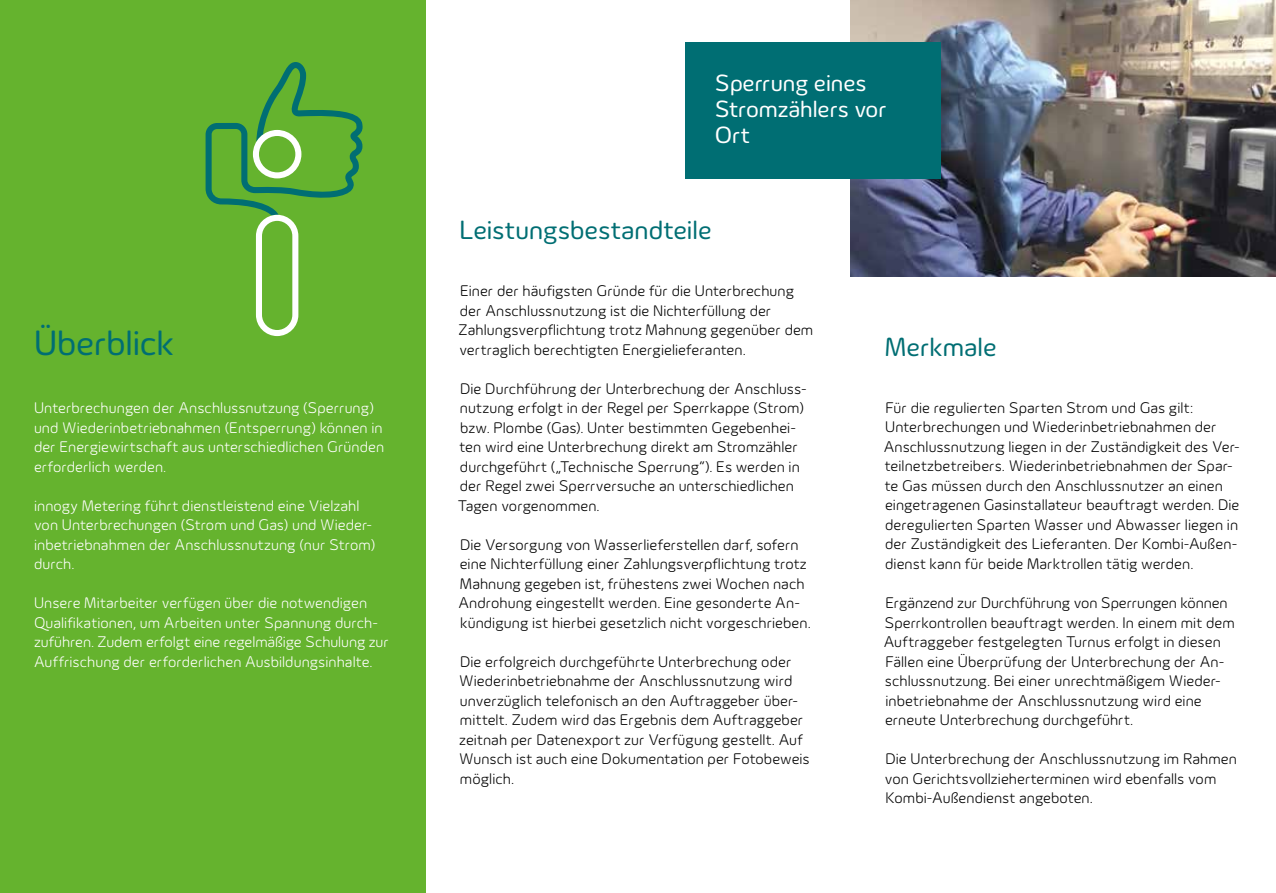
<style>
.page{position:relative;width:1276px;height:893px;background:#fff}
.page>*{position:absolute;margin:0;border:0;box-sizing:border-box;transform-origin:0 0}
.t1{font:36px "Innogy";letter-spacing:-.005em;color:#006e73}
.t2{font:27px "Innogy";color:#006e73}
.t3{font:24px/26.4px "Innogy";color:#fff}
.t4{font:300 15.75px/19.5px "Innogy";letter-spacing:.005em;color:#000}
.t5{font:300 15.75px/19.5px "Innogy";letter-spacing:.005em;color:#fff}
</style>
<div class="page">
<div style="left:0;top:0;width:425px;height:893px;background:#65b32e"></div>
<svg style="left:206px;top:62px;width:156px;height:274px"></svg>
<img style="left:850px;top:0;width:426px;height:277px">
<div style="left:685px;top:43px;width:255px;height:136px;background:#006e73"></div>
<h1 class="t1" style="left:34px;top:322px;width:142px">Überblick</h1>
<p class="t5" style="left:34px;top:398px;width:352px">Unterbrechungen der Anschlussnutzung (Sperrung) und Wiederinbetriebnahmen (Entsperrung) können in der Energiewirtschaft aus unterschiedlichen Gründen erforderlich werden.</p>
<p class="t5" style="left:34px;top:496px;width:343px">innogy Metering führt dienstleistend eine Vielzahl von Unterbrechungen (Strom und Gas) und Wieder&shy;inbetriebnahmen der Anschlussnutzung (nur Strom) durch.</p>
<p class="t5" style="left:34px;top:593px;width:356px">Unsere Mitarbeiter verfügen über die notwendigen Qualifikationen, um Arbeiten unter Spannung durch&shy;zuführen. Zudem erfolgt eine regelmäßige Schulung zur Auffrischung der erforderlichen Ausbildungsinhalte.</p>
<h3 class="t3" style="left:715px;top:69px;width:174px">Sperrung eines<br>Stromzählers vor<br>Ort</h3>
<h2 class="t2" style="left:459px;top:214px;width:254px">Leistungsbestandteile</h2>
<p class="t4" style="left:458px;top:281px;width:356px">Einer der häufigsten Gründe für die Unterbrechung der Anschlussnutzung ist die Nichterfüllung der Zahlungsverpflichtung trotz Mahnung gegenüber dem vertraglich berechtigten Energielieferanten.</p>
<p class="t4" style="left:458px;top:379px;width:350px">Die Durchführung der Unterbrechung der Anschluss&shy;nutzung erfolgt in der Regel per Sperrkappe (Strom) bzw. Plombe (Gas). Unter bestimmten Gegebenhei&shy;ten wird eine Unterbrechung direkt am Stromzähler durchgeführt („Technische Sperrung“). Es werden in der Regel zwei Sperrversuche an unterschiedlichen Tagen vorgenommen.</p>
<p class="t4" style="left:458px;top:535px;width:354px">Die Versorgung von Wasserlieferstellen darf, sofern eine Nichterfüllung einer Zahlungsverpflichtung trotz Mahnung gegeben ist, frühestens zwei Wochen nach Androhung eingestellt werden. Eine gesonderte An&shy;kündigung ist hierbei gesetzlich nicht vorgeschrieben.</p>
<p class="t4" style="left:459px;top:652px;width:352px">Die erfolgreich durchgeführte Unterbrechung oder Wiederinbetriebnahme der Anschlussnutzung wird unverzüglich telefonisch an den Auftraggeber über&shy;mittelt. Zudem wird das Ergebnis dem Auftraggeber zeitnah per Datenexport zur Verfügung gestellt. Auf Wunsch ist auch eine Dokumentation per Fotobeweis möglich.</p>
<h2 class="t2" style="left:884px;top:331px;width:114px">Merkmale</h2>
<p class="t4" style="left:883px;top:398px;width:357px">Für die regulierten Sparten Strom und Gas gilt:<br>Unterbrechungen und Wiederinbetriebnahmen der Anschlussnutzung liegen in der Zuständigkeit des Ver&shy;teilnetzbetreibers. Wiederinbetriebnahmen der Spar&shy;te Gas müssen durch den Anschlussnutzer an einen eingetragenen Gasinstallateur beauftragt werden. Die deregulierten Sparten Wasser und Abwasser liegen in der Zuständigkeit des Lieferanten. Der Kombi-Außen&shy;dienst kann für beide Marktrollen tätig werden.</p>
<p class="t4" style="left:883px;top:593px;width:352px">Ergänzend zur Durchführung von Sperrungen können Sperrkontrollen beauftragt werden. In einem mit dem Auftraggeber festgelegten Turnus erfolgt in diesen Fällen eine Überprüfung der Unterbrechung der An&shy;schlussnutzung. Bei einer unrechtmäßigem Wieder&shy;inbetriebnahme der Anschlussnutzung wird eine erneute Unterbrechung durchgeführt.</p>
<p class="t4" style="left:884px;top:749px;width:354px">Die Unterbrechung der Anschlussnutzung im Rahmen von Gerichtsvollzieherterminen wird ebenfalls vom<br>Kombi-Außendienst angeboten.</p>
</div>
